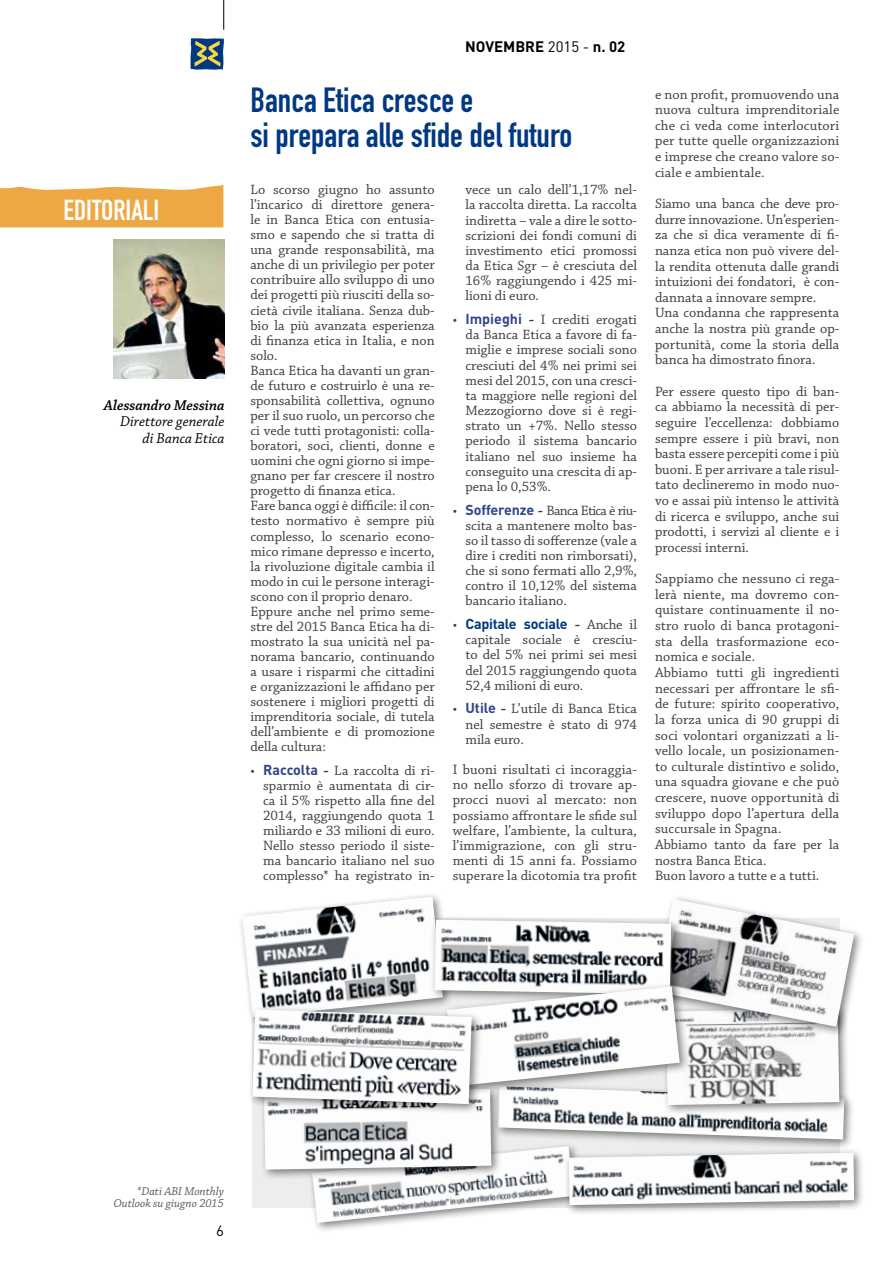
<style>
.page{position:relative;width:893px;height:1263px;background:#fff}
.page>*{position:absolute;margin:0;border:0;box-sizing:border-box;transform-origin:0 0}
.t1{font:34.5px/34.5px "DIN Engschrift Std";color:#003882}
.t2{font:28.5px "DIN Engschrift Std";color:#fff}
.t3{font:italic 15px/16.5px "Chaparral Pro";color:#000;text-align:right}
.t4{font:700 15px "DIN Pro";color:#000}
.t5{font:italic 600 15px "Chaparral Pro";color:#000}
.t6{font:15px "DIN Pro";color:#000}
.t7{font:14.25px/15px "Chaparral Pro";color:#3e3d40;text-align:justify}
.t8{font:700 14.25px "DIN Pro";letter-spacing:-.02em;color:#003882}
.t9{font:italic 12px/12px "Chaparral Pro";color:#58585a;text-align:right}
.s1{font-weight:400}
.s2{font-family:"DIN Pro";font-weight:700;color:#31448a}
.s3{font-weight:700}
.s4{font-family:"Chaparral Pro";font-weight:400;color:#3e3d40}
.s5{font-family:"Chaparral Pro";color:#3e3d40}
</style>
<div class="page">
<hr style="left:223px;top:0;width:1px;height:30px;background:#000">
<svg style="left:191px;top:38px;width:33px;height:32px"></svg>
<div style="left:493px;top:1081px;width:363px;height:70px;background:#000;opacity:.5"></div>
<img style="left:502px;top:1097px;width:342px;height:42px">
<div style="left:308px;top:1141px;width:277px;height:93px;background:#000;opacity:.5"></div>
<img style="left:312px;top:1146px;width:262px;height:77px">
<div style="left:661px;top:1003px;width:189px;height:113px;background:#000;opacity:.5"></div>
<img style="left:666px;top:1037px;width:173px;height:68px">
<div style="left:650px;top:894px;width:215px;height:143px;background:#000;opacity:.5"></div>
<img style="left:655px;top:899px;width:199px;height:128px">
<img style="left:242px;top:897px;width:200px;height:108px">
<div style="left:429px;top:914px;width:253px;height:91px;background:#000;opacity:.5"></div>
<img style="left:435px;top:920px;width:236px;height:74px">
<div style="left:563px;top:1147px;width:302px;height:69px;background:#000;opacity:.5"></div>
<img style="left:569px;top:1153px;width:285px;height:52px">
<div style="left:259px;top:1084px;width:243px;height:96px;background:#000;opacity:.5"></div>
<img style="left:264px;top:1097px;width:227px;height:72px">
<div style="left:442px;top:982px;width:249px;height:115px;background:#000;opacity:.5"></div>
<img style="left:447px;top:986px;width:233px;height:100px">
<div style="left:248px;top:1005px;width:235px;height:110px;background:#000;opacity:.5"></div>
<img style="left:252px;top:1009px;width:220px;height:95px">
<svg style="left:0;top:185px;width:223px;height:42px;background:#efae51"></svg>
<img style="left:114px;top:240px;width:111px;height:139px">
<h2 class="t2" style="left:64px;top:194px;width:97px">EDITORIALI</h2>
<p class="t5" style="left:104px;top:396px;width:122px">Alessandro Messina</p>
<p class="t3" style="left:120px;top:414px;width:106px">Direttore generale di Banca Etica</p>
<p class="t4" style="left:465px;top:37px;width:162px">NOVEMBRE <span class="s1">2015 -</span> n. 02</p>
<h1 class="t1" style="left:250px;top:83px;width:323px">Banca Etica cresce e<br>si prepara alle sfide del futuro</h1>
<p class="t7" style="left:250px;top:183px;width:186px;text-align:left">Lo scorso giugno ho assunto l’incarico di direttore genera&shy;le in Banca Etica con entusia&shy;smo e sapendo che si tratta di una grande responsabilità, ma anche di un privilegio per poter contribuire allo sviluppo di uno dei progetti più riusciti della so&shy;cietà civile italiana. Senza dub&shy;bio la più avanzata esperienza di finanza etica in Italia, e non solo.<br>Banca Etica ha davanti un gran&shy;de futuro e costruirlo è una re&shy;sponsabilità collettiva, ognuno per il suo ruolo, un percorso che ci vede tutti protagonisti: colla&shy;boratori, soci, clienti, donne e uomini che ogni giorno si impe&shy;gnano per far crescere il nostro progetto di finanza etica.<br>Fare banca oggi è difficile: il con&shy;testo normativo è sempre più complesso, lo scenario econo&shy;mico rimane depresso e incerto, la rivoluzione digitale cambia il modo in cui le persone interagi&shy;scono con il proprio denaro.<br>Eppure anche nel primo seme&shy;stre del 2015 Banca Etica ha di&shy;mostrato la sua unicità nel pa&shy;norama bancario, continuando a usare i risparmi che cittadini e organizzazioni le affidano per sostenere i migliori progetti di imprenditoria sociale, di tutela dell’ambiente e di promozione della cultura:</p>
<p class="t7" style="left:263px;top:763px;width:173px;text-indent:-13px">• <span class="s2">Raccolta</span> <span class="s3">-</span> La raccolta di ri&shy;sparmio è aumentata di cir&shy;ca il 5% rispetto alla fine del 2014, raggiungendo quota 1 miliardo e 33 milioni di euro.<br>Nello stesso periodo il siste&shy;ma bancario italiano nel suo complesso* ha registrato in-</p>
<p class="t7" style="left:465px;top:183px;width:173px">vece un calo dell’1,17% nel&shy;la raccolta diretta. La raccolta indiretta – vale a dire le sotto&shy;scrizioni dei fondi comuni di investimento etici promossi da Etica Sgr – è cresciuta del 16% raggiungendo i 425 mi&shy;lioni di euro.</p>
<p class="t7" style="left:465px;top:312px;width:173px;text-indent:-13px">• <span class="s2">I mpieghi</span> <span class="s3">-</span> I crediti erogati da Banca Etica a favore di fa&shy;miglie e imprese sociali sono cresciuti del 4% nei primi sei mesi del 2015, con una cresci&shy;ta maggiore nelle regioni del Mezzogiorno dove si è regi&shy;strato un +7%. Nello stesso periodo il sistema bancario italiano nel suo insieme ha conseguito una crescita di ap&shy;pena lo 0,53%.</p>
<p class="t7" style="left:465px;top:503px;width:173px;text-indent:-13px">• <span class="s2">Sofferenze</span> <span class="s3">-</span> Banca Etica è riu&shy;scita a mantenere molto bas&shy;so il tasso di sofferenze (vale a dire i crediti non rimborsati), che si sono fermati allo 2,9%, contro il 10,12% del sistema bancario italiano.</p>
<p class="t8" style="left:453px;top:614px;width:186px"><span class="s4">•</span> Capitale sociale <span class="s5">-</span> <span class="s4">Anche il</span></p>
<p class="t7" style="left:465px;top:633px;width:173px">capitale sociale è cresciu&shy;to del 5% nei primi sei mesi del 2015 raggiungendo quota 52,4 milioni di euro.</p>
<p class="t7" style="left:465px;top:702px;width:173px;text-indent:-13px">• <span class="s2">Utile</span> <span class="s3">-</span> L’utile di Banca Etica nel semestre è stato di 974 mila euro.</p>
<p class="t7" style="left:453px;top:763px;width:186px">I buoni risultati ci incoraggia&shy;no nello sforzo di trovare ap&shy;procci nuovi al mercato: non possiamo affrontare le sfide sul welfare, l’ambiente, la cultura, l’immigrazione, con gli stru&shy;menti di 15 anni fa. Possiamo superare la dicotomia tra profit</p>
<p class="t7" style="left:655px;top:87px;width:186px;line-height:15.6px">e non profit, promuovendo una nuova cultura imprenditoriale che ci veda come interlocutori per tutte quelle organizzazioni e imprese che creano valore so&shy;ciale e ambientale.</p>
<p class="t7" style="left:655px;top:196px;width:186px;line-height:15.6px;text-align:left">Siamo una banca che deve pro&shy;durre innovazione. Un’esperien&shy;za che si dica veramente di fi&shy;nanza etica non può vivere del&shy;la rendita ottenuta dalle grandi intuizioni dei fondatori, è con&shy;dannata a innovare sempre.<br>Una condanna che rappresenta anche la nostra più grande op&shy;portunità, come la storia della banca ha dimostrato finora.</p>
<p class="t7" style="left:655px;top:384px;width:186px;line-height:15.6px">Per essere questo tipo di ban&shy;ca abbiamo la necessità di per&shy;seguire l’eccellenza: dobbiamo sempre essere i più bravi, non basta essere percepiti come i più buoni. E per arrivare a tale risul&shy;tato declineremo in modo nuo&shy;vo e assai più intenso le attività di ricerca e sviluppo, anche sui prodotti, i servizi al cliente e i processi interni.</p>
<p class="t7" style="left:655px;top:571px;width:186px;line-height:15.6px;text-align:left">Sappiamo che nessuno ci rega&shy;lerà niente, ma dovremo con&shy;quistare continuamente il no&shy;stro ruolo di banca protagoni&shy;sta della trasformazione eco&shy;nomica e sociale.<br>Abbiamo tutti gli ingredienti necessari per affrontare le sfi&shy;de future: spirito cooperativo, la forza unica di 90 gruppi di soci volontari organizzati a li&shy;vello locale, un posizionamen&shy;to culturale distintivo e solido, una squadra giovane e che può crescere, nuove opportunità di sviluppo dopo l’apertura della succursale in Spagna.<br>Abbiamo tanto da fare per la nostra Banca Etica.<br>Buon lavoro a tutte e a tutti.</p>
<p class="t9" style="left:113px;top:1185px;width:112px">*Dati ABI Monthly<br>Outlook su giugno 2015</p>
<p class="t6" style="left:216px;top:1220px;width:9px">6</p>
</div>
